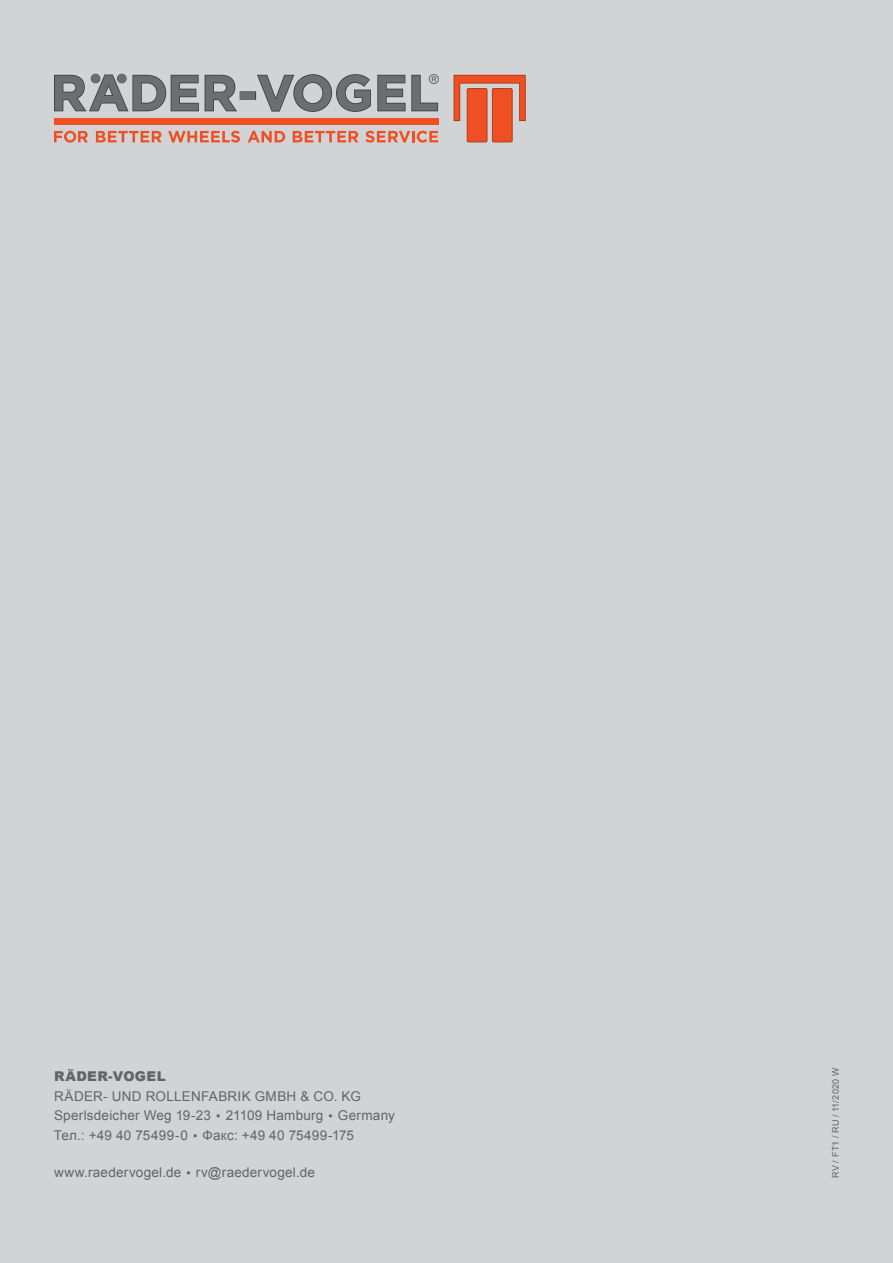
<style>
.page{position:relative;width:893px;height:1263px;background:#d1d3d4}
.page>*{position:absolute;margin:0;border:0;box-sizing:border-box;transform-origin:0 0}
.t1{font:13.5px/19.5px "Arial";letter-spacing:.02em;color:#636466}
.t2{font:900 13.5px "Arial";letter-spacing:.03em;color:#636466}
.t3{font:9px "Arial";letter-spacing:.03em;color:#636466}
.s1{font-family:"Futura";font-size:8.4px}
</style>
<div class="page">
<svg style="left:454px;top:75px;width:72px;height:67px"></svg>
<div style="left:54px;top:118px;width:384px;height:6px;background:#f04e23"></div>
<svg style="left:54px;top:131px;width:34px;height:12px"></svg>
<svg style="left:96px;top:131px;width:66px;height:11px"></svg>
<svg style="left:168px;top:131px;width:72px;height:12px"></svg>
<svg style="left:248px;top:131px;width:37px;height:11px"></svg>
<svg style="left:293px;top:131px;width:65px;height:11px"></svg>
<svg style="left:365px;top:131px;width:73px;height:12px"></svg>
<svg style="left:205px;top:74px;width:166px;height:38px"></svg>
<svg style="left:377px;top:74px;width:62px;height:37px"></svg>
<svg style="left:54px;top:74px;width:145px;height:37px"></svg>
<div style="left:91px;top:74px;width:9px;height:9px;background:#6d6e71;border-radius:50%"></div>
<p class="t2" style="left:54px;top:1067px;width:113px">RÄDER-VOGEL</p>
<p class="t1" style="left:54px;top:1086px;width:342px">RÄDER- UND ROLLENFABRIK GMBH &amp; CO. KG<br>Sperlsdeicher Weg 19-23 <span class="s1">•</span> 21109 Hamburg <span class="s1">•</span> Germany<br>Тел.: +49 40 75499-0 <span class="s1">•</span> Факс: +49 40 75499-175</p>
<p class="t1" style="left:54px;top:1162px;width:263px">www.raedervogel.de <span class="s1">•</span> rv@raedervogel.de</p>
<p class="t3" style="left:830px;top:1178px;width:112px;rotate:-90deg">RV / FT1 / RU / 11/2020 W</p>
</div>
